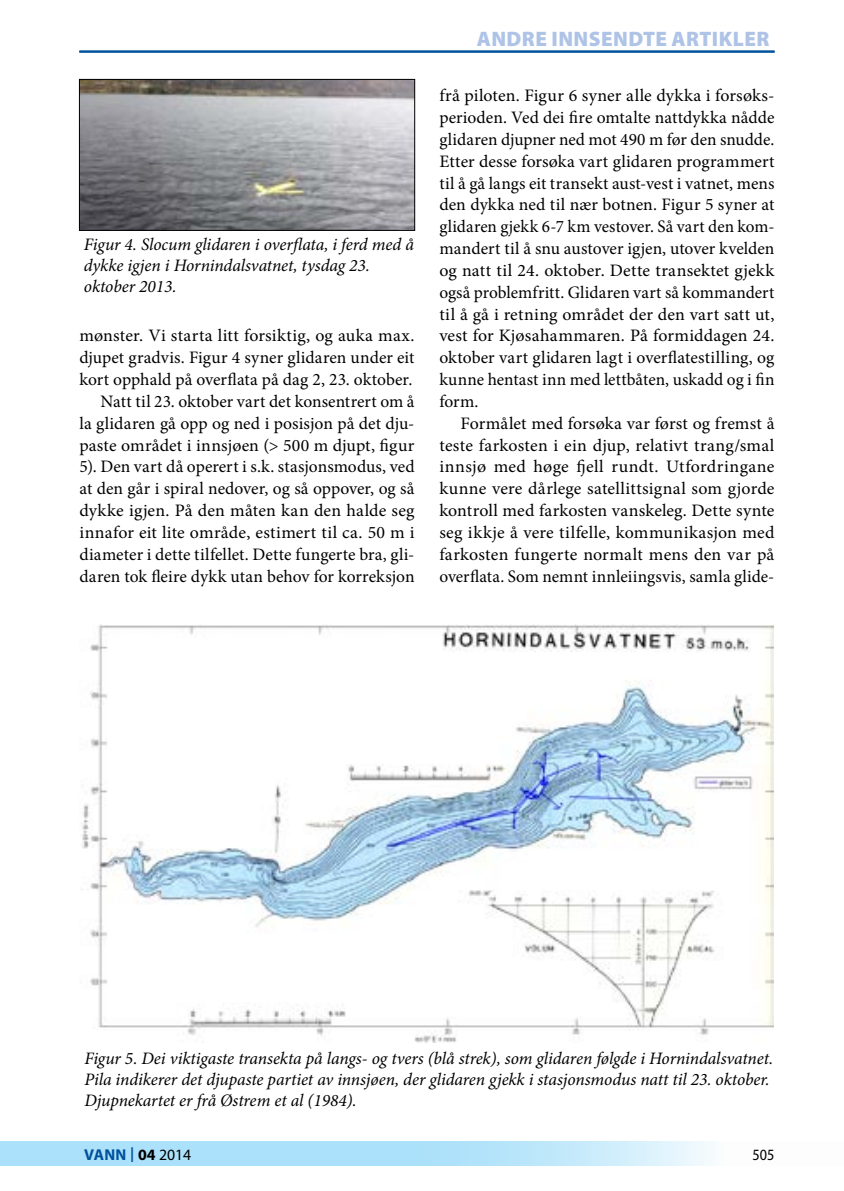
<style>
.page{position:relative;width:844px;height:1191px;background:#fff}
.page>*{position:absolute;margin:0;border:0;box-sizing:border-box;transform-origin:0 0}
.t1{font:900 21px "Myriad Pro";letter-spacing:.02em;color:#aec3e6}
.t2{font:17.5px/21.9px "Minion Pro";letter-spacing:.005em;color:#000;text-align:justify}
.t3{font:italic 17.5px/21px "Minion Pro";letter-spacing:-.005em;color:#000}
.t4{font:700 15.75px "Myriad Pro";letter-spacing:.01em;color:#00529c}
.t5{font:15.75px "Myriad Pro";color:#000;scale:.9 1}
.s1{font-weight:400;font-size:21.88px}
.s2{color:#000}
.s3{font-weight:400;color:#000}
</style>
<div class="page">
<svg style="left:0;top:1141px;width:709px;height:25px;background:#b6e4fa"></svg>
<hr style="left:79px;top:51px;width:695px;height:1px;background:#00529c">
<img style="left:81px;top:81px;width:332px;height:148px">
<div style="left:79px;top:79px;width:336px;height:152px;border:1px solid #000"></div>
<img style="left:81px;top:625px;width:692px;height:417px">
<p class="t3" style="left:84px;top:233px;width:331px">Figur 4. Slocum glidaren i overflata, i ferd med å dykke igjen i Hornindalsvatnet, tysdag 23. oktober 2013.</p>
<p class="t2" style="left:79px;top:325px;width:336px;text-align:right">mønster. Vi starta litt forsiktig, og auka max. djupet gradvis. Figur 4 syner glidaren under eit kort opphald på overflata på dag 2, 23. oktober.<br>Natt til 23. oktober vart det konsentrert om å<br>la glidaren gå opp og ned i posisjon på det dju&shy;paste området i innsjøen (&gt; 500 m djupt, figur 5). Den vart då operert i s.k. stasjonsmodus, ved at den går i spiral nedover, og så oppover, og så dykke igjen. På den måten kan den halde seg innafor eit lite område, estimert til ca. 50 m i diameter i dette tilfellet. Dette fungerte bra, gli&shy;daren tok fleire dykk utan behov for korreksjon</p>
<p class="t1" style="left:476px;top:24px;width:294px">ANDRE INNSENDTE ARTIKLER</p>
<p class="t2" style="left:439px;top:85px;width:336px">frå piloten. Figur 6 syner alle dykka i forsøks&shy;perioden. Ved dei fire omtalte nattdykka nådde glidaren djupner ned mot 490 m før den snudde.<br>Etter desse forsøka vart glidaren programmert til å gå langs eit transekt aust-vest i vatnet, mens den dykka ned til nær botnen. Figur 5 syner at glidaren gjekk 6-7 km vestover. Så vart den kom&shy;mandert til å snu austover igjen, utover kvelden og natt til 24. oktober. Dette transektet gjekk også problemfritt. Glidaren vart så kommandert til å gå i retning området der den vart satt ut, vest for Kjøsahammaren. På formiddagen 24. oktober vart glidaren lagt i overflatestilling, og kunne hentast inn med lettbåten, uskadd og i fin form.</p>
<p class="t2" style="left:439px;top:412px;width:336px;text-indent:21px">Formålet med forsøka var først og fremst å teste farkosten i ein djup, relativt trang/smal innsjø med høge fjell rundt. Utfordringane kunne vere dårlege satellittsignal som gjorde kontroll med farkosten vanskeleg. Dette synte seg ikkje å vere tilfelle, kommunikasjon med farkosten fungerte normalt mens den var på overflata. Som nemnt innleiingsvis, samla glide-</p>
<p class="t3" style="left:84px;top:1047px;width:690px">Figur 5. Dei viktigaste transekta på langs- og tvers (blå strek), som glidaren følgde i Hornindalsvatnet.<br>Pila indikerer det djupaste partiet av innsjøen, der glidaren gjekk i stasjonsmodus natt til 23. oktober.<br>Djupnekartet er frå Østrem et al (1984).</p>
<p class="t4" style="left:84px;top:1144px;width:109px">VANN <span class="s1">I</span> <span class="s2">04</span> <span class="s3">2014</span></p>
<p class="t5" style="left:752px;top:1145px;width:26px">505</p>
</div>
